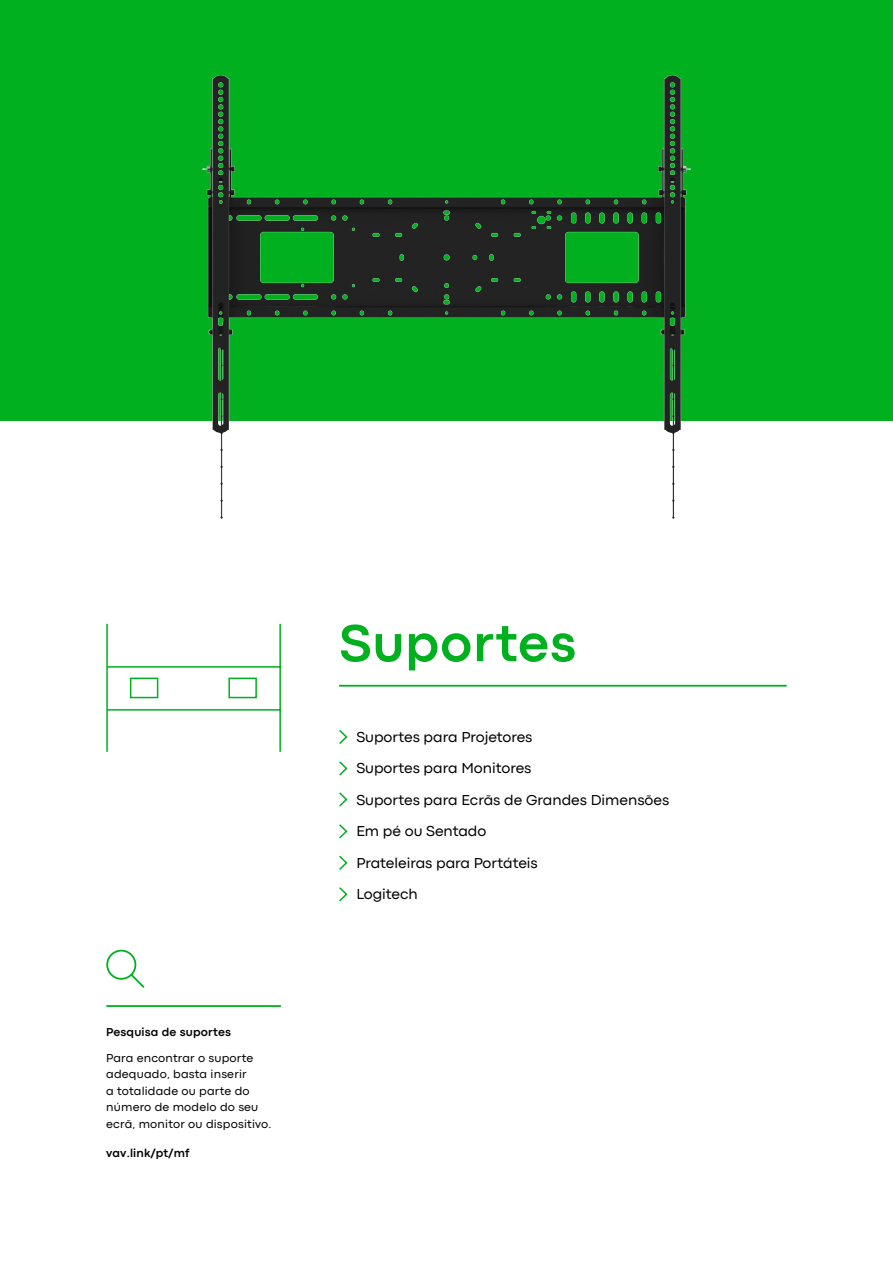
<style>
.page{position:relative;width:893px;height:1263px;background:#fff}
.page>*{position:absolute;margin:0;border:0;box-sizing:border-box;transform-origin:0 0}
.t1{font:700 54px "Codec Pro";letter-spacing:.015em;color:#00b01f}
.t2{font:15px/31.5px "Codec Pro";color:#000}
.t3{font:12px/16.5px "Codec Pro";letter-spacing:.015em;color:#000}
.t4{font:700 12px "Codec Pro";letter-spacing:.015em;color:#000}
</style>
<div class="page">
<div style="left:0;top:0;width:893px;height:421px;background:#00b01f"></div>
<hr style="left:339px;top:685px;width:448px;height:2px;background:#00b01f">
<hr style="left:106px;top:1005px;width:175px;height:2px;background:#00b01f">
<svg style="left:339px;top:730px;width:9px;height:14px"></svg>
<svg style="left:339px;top:761px;width:9px;height:15px"></svg>
<svg style="left:339px;top:792px;width:9px;height:15px"></svg>
<svg style="left:339px;top:824px;width:9px;height:15px"></svg>
<svg style="left:339px;top:855px;width:9px;height:15px"></svg>
<svg style="left:339px;top:887px;width:9px;height:15px"></svg>
<svg style="left:106px;top:949px;width:39px;height:39px"></svg>
<img style="left:203px;top:75px;width:487px;height:444px">
<svg style="left:106px;top:623px;width:175px;height:129px"></svg>
<p class="t4" style="left:106px;top:1025px;width:126px">Pesquisa de suportes</p>
<p class="t3" style="left:106px;top:1049px;width:167px">Para encontrar o suporte adequado, basta inserir<br>a totalidade ou parte do número de modelo do seu ecrã, monitor ou dispositivo.</p>
<p class="t4" style="left:106px;top:1145px;width:85px">vav.link/pt/mf</p>
<h1 class="t1" style="left:339px;top:611px;width:238px">Suportes</h1>
<p class="t2" style="left:356px;top:721px;width:314px">Suportes para Projetores<br>Suportes para Monitores<br>Suportes para Ecrãs de Grandes Dimensões<br>Em pé ou Sentado<br>Prateleiras para Portáteis<br>Logitech</p>
</div>
